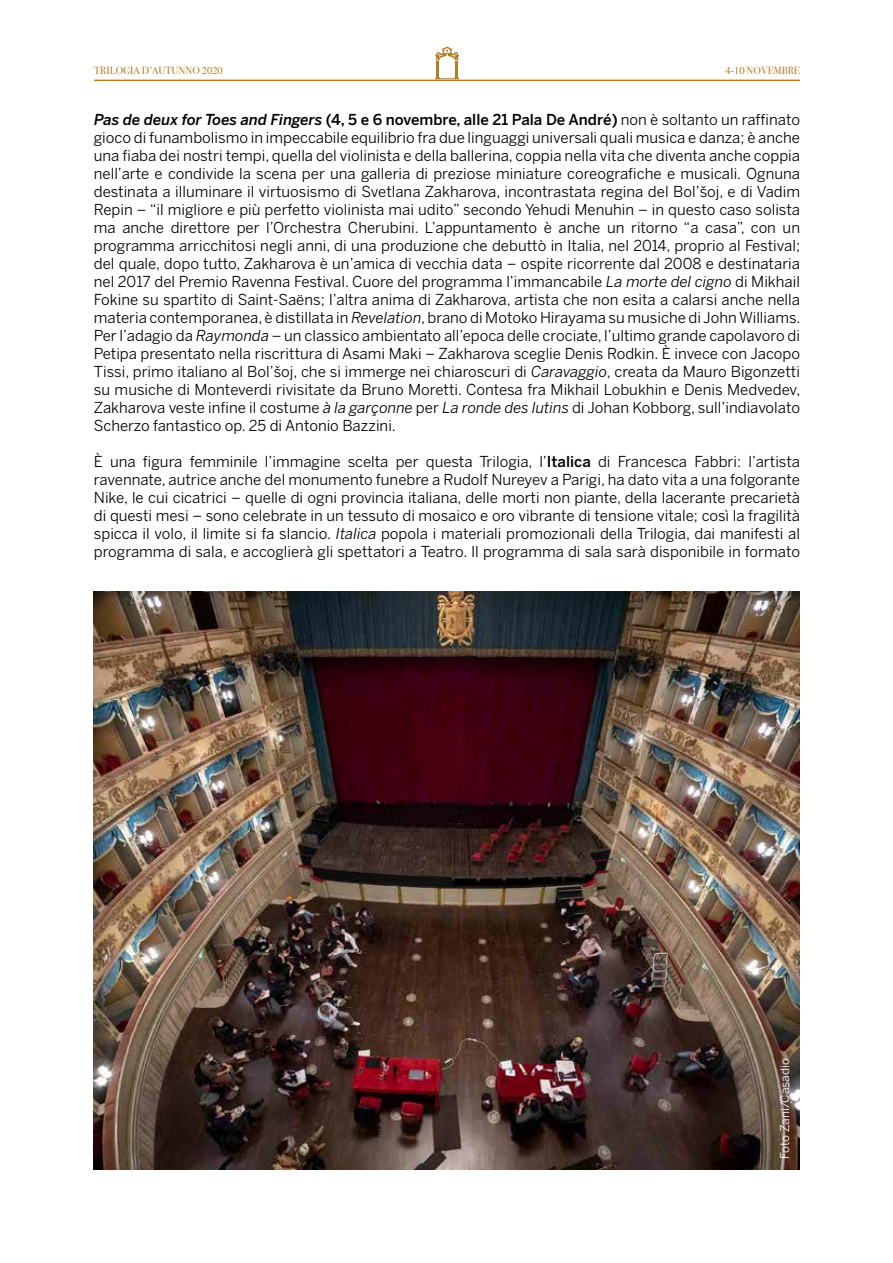
<style>
.page{position:relative;width:893px;height:1263px;background:#fff}
.page>*{position:absolute;margin:0;border:0;box-sizing:border-box;transform-origin:0 0}
.t1{font:15px/18px "Benton Sans";color:#000;text-align:justify}
.t2{font:12px "Benton Sans";color:#fff}
.t3{font:10.5px "Bodoni Svty Two OSITCTT";color:#b37d23}
.s1{font-family:"Times"}
.s2{font-weight:500;font-style:italic}
.s3{font-weight:500}
.s4{font-style:italic}
</style>
<div class="page">
<svg style="left:435px;top:77px;width:24px;height:2px"></svg>
<hr style="left:455px;top:61px;width:3px;height:16px;background:#b37d23">
<svg style="left:435px;top:47px;width:24px;height:13px"></svg>
<hr style="left:436px;top:61px;width:3px;height:16px;background:#b37d23">
<hr style="left:94px;top:80px;width:706px;height:1px;background:#b37d23">
<img style="left:94px;top:591px;width:705px;height:578px">
<p class="t3" style="left:94px;top:64px;width:130px">TRILOGIA D’AUTUNNO <span class="s1">2020</span></p>
<p class="t3" style="left:725px;top:64px;width:76px"><span class="s1">4-10</span> NOVEMBRE</p>
<p class="t1" style="left:94px;top:110px;width:708px"><span class="s2">Pas de deux for Toes and Fingers</span> <span class="s3">(4, 5 e 6 novembre, alle 21 Pala De André)</span> non è soltanto un raffinato gioco di funambolismo in impeccabile equilibrio fra due linguaggi universali quali musica e danza; è anche una fiaba dei nostri tempi, quella del violinista e della ballerina, coppia nella vita che diventa anche coppia nell’arte e condivide la scena per una galleria di preziose miniature coreografiche e musicali. Ognuna destinata a illuminare il virtuosismo di Svetlana Zakharova, incontrastata regina del Bol’šoj, e di Vadim Repin – “il migliore e più perfetto violinista mai udito” secondo Yehudi Menuhin – in questo caso solista ma anche direttore per l’Orchestra Cherubini. L’appuntamento è anche un ritorno “a casa”, con un programma arricchitosi negli anni, di una produzione che debuttò in Italia, nel 2014, proprio al Festival; del quale, dopo tutto, Zakharova è un’amica di vecchia data – ospite ricorrente dal 2008 e destinataria nel 2017 del Premio Ravenna Festival. Cuore del programma l’immancabile <span class="s4">La morte del cigno</span> di Mikhail Fokine su spartito di Saint-Saëns; l’altra anima di Zakharova, artista che non esita a calarsi anche nella materia contemporanea, è distillata in <span class="s4">Revelation</span>, brano di Motoko Hirayama su musiche di John Williams.<br>Per l’adagio da <span class="s4">Raymonda</span> – un classico ambientato all’epoca delle crociate, l’ultimo grande capolavoro di Petipa presentato nella riscrittura di Asami Maki – Zakharova sceglie Denis Rodkin. È invece con Jacopo Tissi, primo italiano al Bol’šoj, che si immerge nei chiaroscuri di <span class="s4">Caravaggio</span>, creata da Mauro Bigonzetti su musiche di Monteverdi rivisitate da Bruno Moretti. Contesa fra Mikhail Lobukhin e Denis Medvedev, Zakharova veste infine il costume <span class="s4">à la garçonne</span> per <span class="s4">La ronde des lutins</span> di Johan Kobborg, sull’indiavolato Scherzo fantastico op. 25 di Antonio Bazzini.</p>
<p class="t1" style="left:94px;top:452px;width:708px">È una figura femminile l’immagine scelta per questa Trilogia, l’<span class="s3">Italica</span> di Francesca Fabbri: l’artista ravennate, autrice anche del monumento funebre a Rudolf Nureyev a Parigi, ha dato vita a una folgorante Nike, le cui cicatrici – quelle di ogni provincia italiana, delle morti non piante, della lacerante precarietà di questi mesi – sono celebrate in un tessuto di mosaico e oro vibrante di tensione vitale; così la fragilità spicca il volo, il limite si fa slancio. <span class="s4">Italica</span> popola i materiali promozionali della Trilogia, dai manifesti al programma di sala, e accoglierà gli spettatori a Teatro. Il programma di sala sarà disponibile in formato</p>
<p class="t2" style="left:778px;top:1158px;width:102px;rotate:-90deg">Foto Zani/Casadio</p>
</div>
